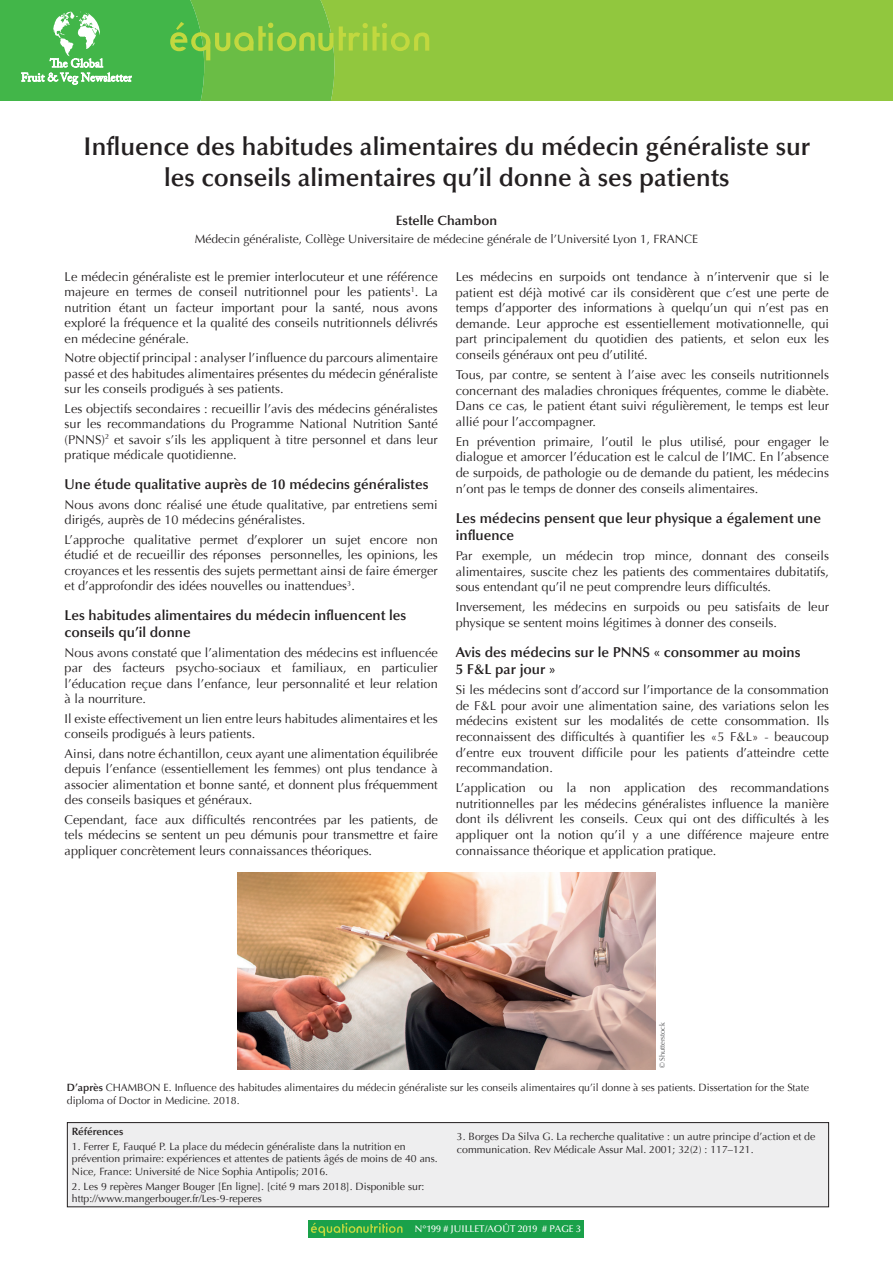
<style>
.page{position:relative;width:893px;height:1263px;background:#fff}
.page>*{position:absolute;margin:0;border:0;box-sizing:border-box;transform-origin:0 0}
.t1{font:600 25.5px/30.6px "Optima LT Std";color:#231f20;text-align:center}
.Intertitre{font:600 14.25px/17.4px "Optima LT Std";color:#231f20}
.t2{font:600 13.5px "Optima LT Std";color:#231f20}
.paragraphe{font:12.75px/15.6px "Optima LT Std";color:#231f20;text-align:justify}
.t3{font:12px "Optima LT Std";color:#231f20}
.Style_de_paragraphe{font:10.5px/12.6px "Optima LT Std";color:#231f20}
.t4{font:600 10.5px "Optima LT Std";color:#231f20}
.édito{font:500 9.75px "Optima";color:#fff}
.t5{font:7.5px "Optima LT Std";letter-spacing:-.01em;color:#57585a}
.s1{font-weight:600}
</style>
<div class="page">
<div style="left:309px;top:1220px;width:275px;height:18px;background:#1aa14a"></div>
<svg style="left:311px;top:1222px;width:91px;height:14px"></svg>
<div style="left:67px;top:1122px;width:762px;height:85px;background:#eeeeef"></div>
<div style="left:67px;top:1122px;width:762px;height:85px;border:1px solid #231f20"></div>
<div style="left:429px;top:0;width:464px;height:101px;background:#91c73e"></div>
<svg style="left:0;top:0;width:429px;height:101px;background:#6bbf4b"></svg>
<img style="left:238px;top:872px;width:418px;height:197px">
<p class="t1" style="left:84px;top:132px;width:728px">Influence des habitudes alimentaires du médecin généraliste sur les conseils alimentaires qu’il donne à ses patients</p>
<p class="t2" style="left:396px;top:212px;width:103px">Estelle Chambon</p>
<p class="t3" style="left:195px;top:232px;width:505px">Médecin généraliste, Collège Universitaire de médecine générale de l’Université Lyon 1, FRANCE</p>
<p class="paragraphe" style="left:65px;top:269px;width:375px">Le médecin généraliste est le premier interlocuteur et une référence majeure en termes de conseil nutritionnel pour les patients<sup>1</sup>. La nutrition étant un facteur important pour la santé, nous avons exploré la fréquence et la qualité des conseils nutritionnels délivrés en médecine générale.</p>
<p class="paragraphe" style="left:65px;top:350px;width:375px">Notre objectif principal : analyser l’influence du parcours alimentaire passé et des habitudes alimentaires présentes du médecin généraliste sur les conseils prodigués à ses patients.</p>
<p class="paragraphe" style="left:65px;top:401px;width:375px">Les objectifs secondaires : recueillir l’avis des médecins généralistes sur les recommandations du Programme National Nutrition Santé (PNNS)<sup>2</sup> et savoir s’ils les appliquent à titre personnel et dans leur pratique médicale quotidienne.</p>
<p class="Intertitre" style="left:65px;top:476px;width:365px">Une étude qualitative auprès de 10 médecins généralistes</p>
<p class="paragraphe" style="left:65px;top:497px;width:375px">Nous avons donc réalisé une étude qualitative, par entretiens semi dirigés, auprès de 10 médecins généralistes.</p>
<p class="paragraphe" style="left:65px;top:532px;width:375px">L’approche qualitative permet d’explorer un sujet encore non étudié et de recueillir des réponses personnelles, les opinions, les croyances et les ressentis des sujets permettant ainsi de faire émerger et d’approfondir des idées nouvelles ou inattendues<sup>3</sup>.</p>
<p class="Intertitre" style="left:65px;top:607px;width:343px">Les habitudes alimentaires du médecin influencent les conseils qu’il donne</p>
<p class="paragraphe" style="left:65px;top:645px;width:375px">Nous avons constaté que l’alimentation des médecins est influencée par des facteurs psycho-sociaux et familiaux, en particulier l’éducation reçue dans l’enfance, leur personnalité et leur relation à la nourriture.</p>
<p class="paragraphe" style="left:65px;top:711px;width:375px">Il existe effectivement un lien entre leurs habitudes alimentaires et les conseils prodigués à leurs patients.</p>
<p class="paragraphe" style="left:65px;top:746px;width:375px">Ainsi, dans notre échantillon, ceux ayant une alimentation équilibrée depuis l’enfance (essentiellement les femmes) ont plus tendance à associer alimentation et bonne santé, et donnent plus fréquemment des conseils basiques et généraux.</p>
<p class="paragraphe" style="left:65px;top:812px;width:375px">Cependant, face aux difficultés rencontrées par les patients, de tels médecins se sentent un peu démunis pour transmettre et faire appliquer concrètement leurs connaissances théoriques.</p>
<p class="paragraphe" style="left:456px;top:269px;width:375px">Les médecins en surpoids ont tendance à n’intervenir que si le patient est déjà motivé car ils considèrent que c’est une perte de temps d’apporter des informations à quelqu’un qui n’est pas en demande. Leur approche est essentiellement motivationnelle, qui part principalement du quotidien des patients, et selon eux les conseils généraux ont peu d’utilité.</p>
<p class="paragraphe" style="left:456px;top:367px;width:375px">Tous, par contre, se sentent à l’aise avec les conseils nutritionnels concernant des maladies chroniques fréquentes, comme le diabète.<br>Dans ce cas, le patient étant suivi régulièrement, le temps est leur allié pour l’accompagner.</p>
<p class="paragraphe" style="left:456px;top:434px;width:375px">En prévention primaire, l’outil le plus utilisé, pour engager le dialogue et amorcer l’éducation est le calcul de l’IMC. En l’absence de surpoids, de pathologie ou de demande du patient, les médecins n’ont pas le temps de donner des conseils alimentaires.</p>
<p class="Intertitre" style="left:456px;top:509px;width:367px">Les médecins pensent que leur physique a également une influence</p>
<p class="paragraphe" style="left:456px;top:548px;width:375px">Par exemple, un médecin trop mince, donnant des conseils alimentaires, suscite chez les patients des commentaires dubitatifs, sous entendant qu’il ne peut comprendre leurs difficultés.</p>
<p class="paragraphe" style="left:456px;top:599px;width:375px">Inversement, les médecins en surpoids ou peu satisfaits de leur physique se sentent moins légitimes à donner des conseils.</p>
<p class="Intertitre" style="left:456px;top:643px;width:346px">Avis des médecins sur le PNNS « consommer au moins<br>5 F&amp;L par jour »</p>
<p class="paragraphe" style="left:456px;top:682px;width:375px">Si les médecins sont d’accord sur l’importance de la consommation de F&amp;L pour avoir une alimentation saine, des variations selon les médecins existent sur les modalités de cette consommation. Ils reconnaissent des difficultés à quantifier les «5 F&amp;L» - beaucoup d’entre eux trouvent difficile pour les patients d’atteindre cette recommandation.</p>
<p class="paragraphe" style="left:456px;top:780px;width:375px">L’application ou la non application des recommandations nutritionnelles par les médecins généralistes influence la manière dont ils délivrent les conseils. Ceux qui ont des difficultés à les appliquer ont la notion qu’il y a une différence majeure entre connaissance théorique et application pratique.</p>
<p class="t5" style="left:658px;top:1068px;width:47px;rotate:-90deg">© Shutterstock</p>
<p class="Style_de_paragraphe" style="left:67px;top:1081px;width:743px"><span class="s1">D’après</span> CHAMBON E. Influence des habitudes alimentaires du médecin généraliste sur les conseils alimentaires qu’il donne à ses patients. Dissertation for the State diploma of Doctor in Medicine. 2018.</p>
<p class="t4" style="left:72px;top:1125px;width:53px">Références</p>
<p class="Style_de_paragraphe" style="left:72px;top:1140px;width:367px">1. Ferrer E, Fauqué P. La place du médecin généraliste dans la nutrition en prévention primaire: expériences et attentes de patients âgés de moins de 40 ans.<br>Nice, France: Université de Nice Sophia Antipolis; 2016.</p>
<p class="Style_de_paragraphe" style="left:72px;top:1180px;width:354px">2. Les 9 repères Manger Bouger [En ligne]. [cité 9 mars 2018]. Disponible sur: http://www.mangerbouger.fr/Les-9-reperes</p>
<p class="Style_de_paragraphe" style="left:457px;top:1130px;width:360px">3. Borges Da Silva G. La recherche qualitative : un autre principe d’action et de communication. Rev Médicale Assur Mal. 2001; 32(2) : 117–121.</p>
<p class="édito" style="left:415px;top:1223px;width:168px">N°199 # JUILLET/AOÛT 2019 # PAGE 3</p>
</div>
